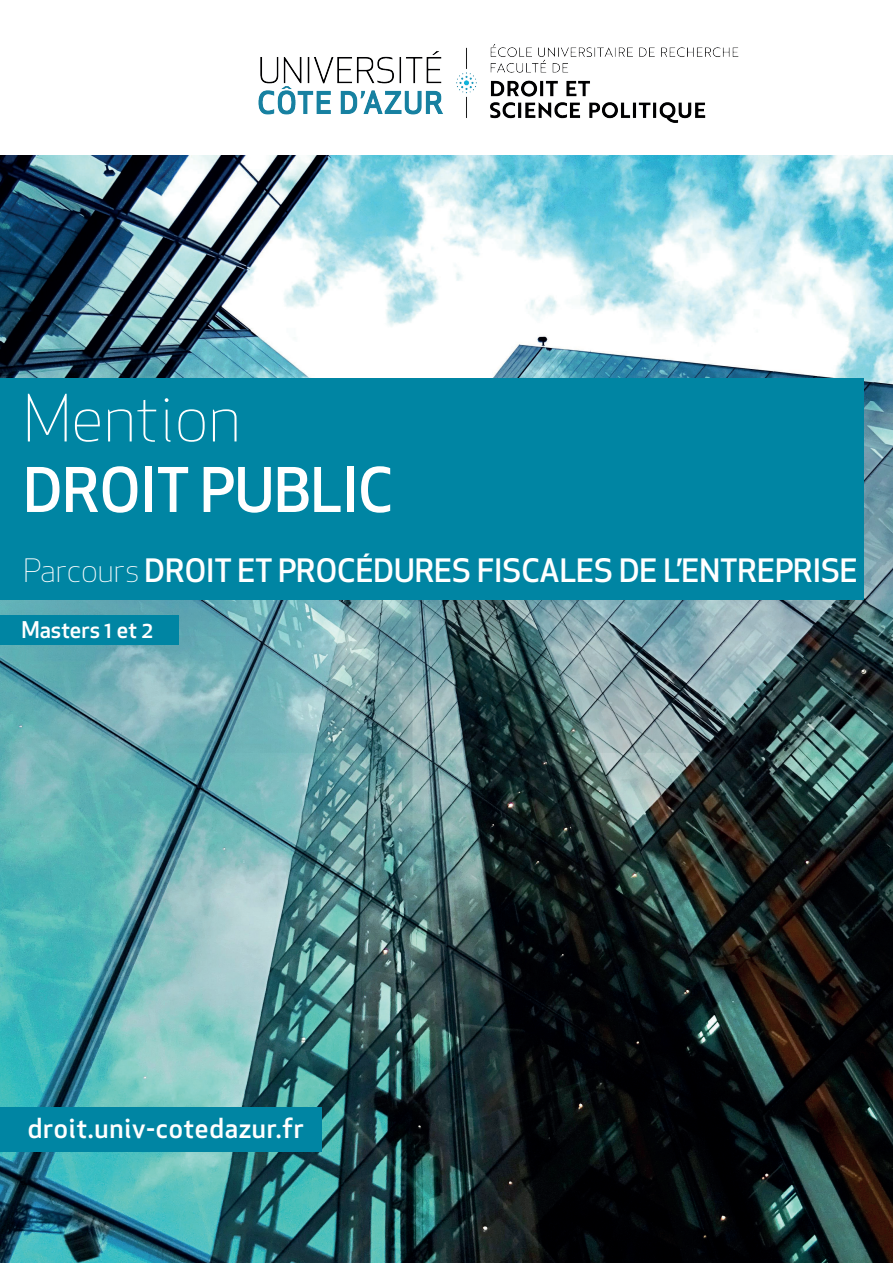
<style>
.page{position:relative;width:893px;height:1263px;background:#fff}
.page>*{position:absolute;margin:0;border:0;box-sizing:border-box;transform-origin:0 0}
.t1{font:300 63.6px "Apex New";color:#fff}
.t2{font:500 60px "Apex New";color:#fff}
.t3{font:500 31.5px "Apex New";color:#fff}
.t4{font:500 27px "Apex New";letter-spacing:.03em;color:#fff}
.t5{font:500 22.5px "Apex New";color:#fff}
.s1{font-weight:300}
</style>
<div class="page">
<img style="left:0;top:156px;width:893px;height:1107px">
<div style="left:0;top:615px;width:179px;height:29px;background:#0085a3"></div>
<div style="left:0;top:1107px;width:321px;height:45px;background:#0085a3"></div>
<div style="left:0;top:378px;width:863px;height:222px;background:#0085a3"></div>
<img style="left:258px;top:44px;width:481px;height:79px">
<h1 class="t1" style="left:23px;top:379px;width:219px">Mention</h1>
<h2 class="t2" style="left:23px;top:450px;width:371px">DROIT PUBLIC</h2>
<p class="t3" style="left:23px;top:550px;width:836px"><span class="s1">Parcours</span> DROIT ET PROCÉDURES FISCALES DE L’ENTREPRISE</p>
<p class="t5" style="left:21px;top:614px;width:133px">Masters 1 et 2</p>
<p class="t4" style="left:28px;top:1110px;width:277px">droit.univ-cotedazur.fr</p>
</div>
